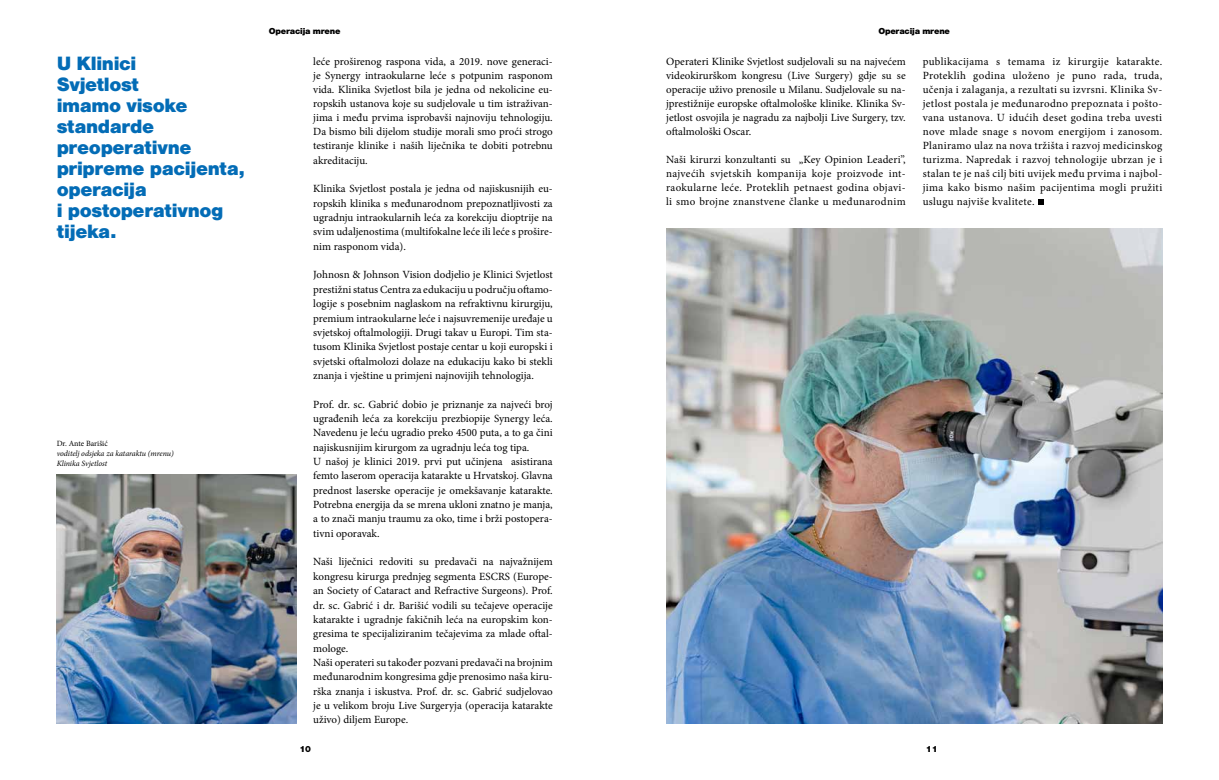
<style>
.page{position:relative;width:1219px;height:780px;background:#fff}
.page>*{position:absolute;margin:0;border:0;box-sizing:border-box;transform-origin:0 0}
.t1{font:900 20px/21px "Nimbus San";letter-spacing:-.02em;color:#036cb6}
.t2{font:11px/14.3px "Minion Pro";color:#000;text-align:justify}
.t3{font:900 9px "Nimbus San";letter-spacing:-.025em;color:#000}
.t4{font:italic 8px/9.6px "Minion Pro";letter-spacing:-.01em;color:#000}
.t5{font:8px "Minion Pro";color:#000}
</style>
<div class="page">
<img style="left:57px;top:474px;width:239px;height:249px">
<svg style="left:1038px;top:199px;width:5px;height:6px"></svg>
<img style="left:666px;top:228px;width:496px;height:495px">
<p class="t3" style="left:269px;top:26px;width:73px">Operacija mrene</p>
<h1 class="t1" style="left:57px;top:53px;width:190px">U Klinici<br>Svjetlost<br>imamo visoke standarde preoperativne pripreme pacijenta, operacija<br>i postoperativnog tijeka.</h1>
<p class="t2" style="left:313px;top:54px;width:241px">leće proširenog raspona vida, a 2019. nove generaci&shy;je Synergy intraokularne leće s potpunim rasponom vida. Klinika Svjetlost bila je jedna od nekolicine eu&shy;ropskih ustanova koje su sudjelovale u tim istraživan&shy;jima i među prvima isprobavši najnoviju tehnologiju.<br>Da bismo bili dijelom studije morali smo proći strogo testiranje klinike i naših liječnika te dobiti potrebnu akreditaciju.</p>
<p class="t2" style="left:313px;top:182px;width:241px">Klinika Svjetlost postala je jedna od najiskusnijih eu&shy;ropskih klinika s međunarodnom prepoznatljivosti za ugradnju intraokularnih leća za korekciju dioptrije na svim udaljenostima (multifokalne leće ili leće s prošire&shy;nim rasponom vida).</p>
<p class="t2" style="left:313px;top:268px;width:241px">Johnosn &amp; Johnson Vision dodjelio je Klinici Svjetlost prestižni status Centra za edukaciju u području oftamo&shy;logije s posebnim naglaskom na refraktivnu kirurgiju, premium intraokularne leće i najsuvremenije uređaje u svjetskoj oftalmologiji. Drugi takav u Europi. Tim sta&shy;tusom Klinika Svjetlost postaje centar u koji europski i svjetski oftalmolozi dolaze na edukaciju kako bi stekli znanja i vještine u primjeni najnovijih tehnologija.</p>
<p class="t2" style="left:313px;top:397px;width:241px;text-align:left">Prof. dr. sc. Gabrić dobio je priznanje za najveći broj ugrađenih leća za korekciju prezbiopije Synergy leća.<br>Navedenu je leću ugradio preko 4500 puta, a to ga čini najiskusnijim kirurgom za ugradnju leća tog tipa.<br>U našoj je klinici 2019. prvi put učinjena asistirana femto laserom operacija katarakte u Hrvatskoj. Glavna prednost laserske operacije je omekšavanje katarakte.<br>Potrebna energija da se mrena ukloni znatno je manja, a to znači manju traumu za oko, time i brži postopera&shy;tivni oporavak.</p>
<p class="t2" style="left:313px;top:555px;width:241px;text-align:left">Naši liječnici redoviti su predavači na najvažnijem kongresu kirurga prednjeg segmenta ESCRS (Europe&shy;an Society of Cataract and Refractive Surgeons). Prof. dr. sc. Gabrić i dr. Barišić vodili su tečajeve operacije katarakte i ugradnje fakičnih leća na europskim kon&shy;gresima te specijaliziranim tečajevima za mlade oftal&shy;mologe.<br>Naši operateri su također pozvani predavači na brojnim međunarodnim kongresima gdje prenosimo naša kiru&shy;rška znanja i iskustva. Prof. dr. sc. Gabrić sudjelovao je u velikom broju Live Surgeryja (operacija katarakte uživo) diljem Europe.</p>
<p class="t5" style="left:57px;top:438px;width:53px">Dr. Ante Barišić</p>
<p class="t4" style="left:57px;top:448px;width:119px">voditelj odsjeka za kataraktu (mrenu)<br>Klinika Svjetlost</p>
<p class="t3" style="left:878px;top:26px;width:73px">Operacija mrene</p>
<p class="t2" style="left:666px;top:54px;width:241px;line-height:14px">Operateri Klinike Svjetlost sudjelovali su na najvećem videokirurškom kongresu (Live Surgery) gdje su se operacije uživo prenosile u Milanu. Sudjelovale su na&shy;jprestižnije europske oftalmološke klinike. Klinika Sv&shy;jetlost osvojila je nagradu za najbolji Live Surgery, tzv. oftalmološki Oscar.</p>
<p class="t2" style="left:666px;top:152px;width:241px;line-height:14px">Naši kirurzi konzultanti su „Key Opinion Leaderi”, najvećih svjetskih kompanija koje proizvode int&shy;raokularne leće. Proteklih petnaest godina objavi&shy;li smo brojne znanstvene članke u međunarodnim</p>
<p class="t2" style="left:923px;top:54px;width:241px;line-height:14px">publikacijama s temama iz kirurgije katarakte.<br>Proteklih godina uloženo je puno rada, truda, učenja i zalaganja, a rezultati su izvrsni. Klinika Sv&shy;jetlost postala je međunarodno prepoznata i pošto&shy;vana ustanova. U idućih deset godina treba uvesti nove mlade snage s novom energijom i zanosom.<br>Planiramo ulaz na nova tržišta i razvoj medicinskog turizma. Napredak i razvoj tehnologije ubrzan je i stalan te je naš cilj biti uvijek među prvima i najbol&shy;jima kako bismo našim pacijentima mogli pružiti uslugu najviše kvalitete.</p>
<p class="t3" style="left:299px;top:743px;width:13px">10</p>
<p class="t3" style="left:926px;top:743px;width:13px">11</p>
</div>
